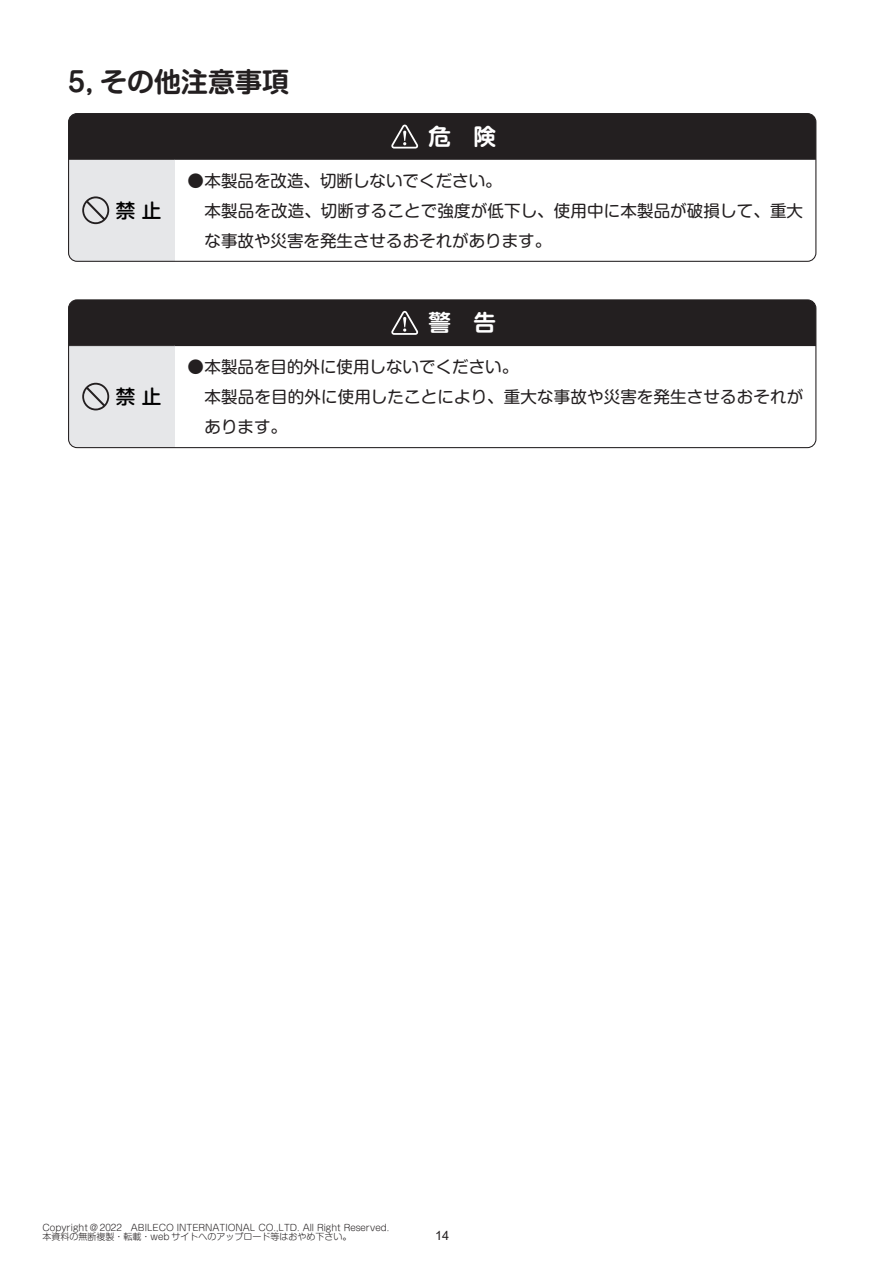
<style>
.page{position:relative;width:893px;height:1263px;background:#fff}
.page>*{position:absolute;margin:0;border:0;box-sizing:border-box;transform-origin:0 0}
.t1{font:700 27px "Shin M Go Pro De";color:#231f20}
.t2{font:700 22.5px "Shin M Go Pro De";color:#fff}
.t3{font:500 19.5px "Shin M Go Pro";color:#000}
.t4{font:16.5px/30px "Shin M Go Pro";letter-spacing:.01em;color:#231f20}
.t5{font:12.75px "Arial";color:#231f20}
.t6{font:300 9px/9px "Shin M Go Pro";color:#231f20}
</style>
<div class="page">
<div style="left:69px;top:114px;width:747px;height:45px;background:#231f20"></div>
<div style="left:69px;top:159px;width:106px;height:102px;background:#e6e7e9"></div>
<hr style="left:69px;top:159px;width:106px;height:1px;background:#231f20">
<hr style="left:175px;top:159px;width:641px;height:1px;background:#231f20">
<svg style="left:391px;top:125px;width:27px;height:24px"></svg>
<svg style="left:82px;top:196px;width:27px;height:28px"></svg>
<div style="left:68px;top:113px;width:748px;height:149px;border:1px solid #231f20;border-radius:9px"></div>
<div style="left:69px;top:300px;width:747px;height:46px;background:#231f20"></div>
<div style="left:69px;top:346px;width:106px;height:102px;background:#e6e7e9"></div>
<svg style="left:391px;top:311px;width:27px;height:24px"></svg>
<svg style="left:82px;top:383px;width:27px;height:27px"></svg>
<div style="left:68px;top:299px;width:748px;height:149px;border:1px solid #231f20;border-radius:9px"></div>
<h1 class="t1" style="left:68px;top:60px;width:223px">5, その他注意事項</h1>
<h2 class="t2" style="left:428px;top:118px;width:69px">危　険</h2>
<p class="t3" style="left:116px;top:194px;width:47px">禁 止</p>
<p class="t3" style="left:116px;top:381px;width:47px">禁 止</p>
<p class="t4" style="left:205px;top:163px;width:600px;text-indent:-17px">● 本製品を改造、切断しないでください。<br>本製品を改造、切断することで強度が低下し、使用中に本製品が破損して、重大な事故や災害を発生させるおそれがあります。</p>
<h2 class="t2" style="left:428px;top:304px;width:69px">警　告</h2>
<p class="t4" style="left:205px;top:350px;width:600px;text-indent:-17px">● 本製品を目的外に使用しないでください。<br>本製品を目的外に使用したことにより、重大な事故や災害を発生させるおそれがあります。</p>
<p class="t6" style="left:43px;top:1222px;width:348px">Copyright ＠ 2022　ABILECO INTERNATIONAL CO.,LTD. All Right Reserved.本資料の無断複製・転載・web サイトへのアップロード等はおやめ下さい。</p>
<p class="t5" style="left:435px;top:1227px;width:16px">14</p>
</div>
